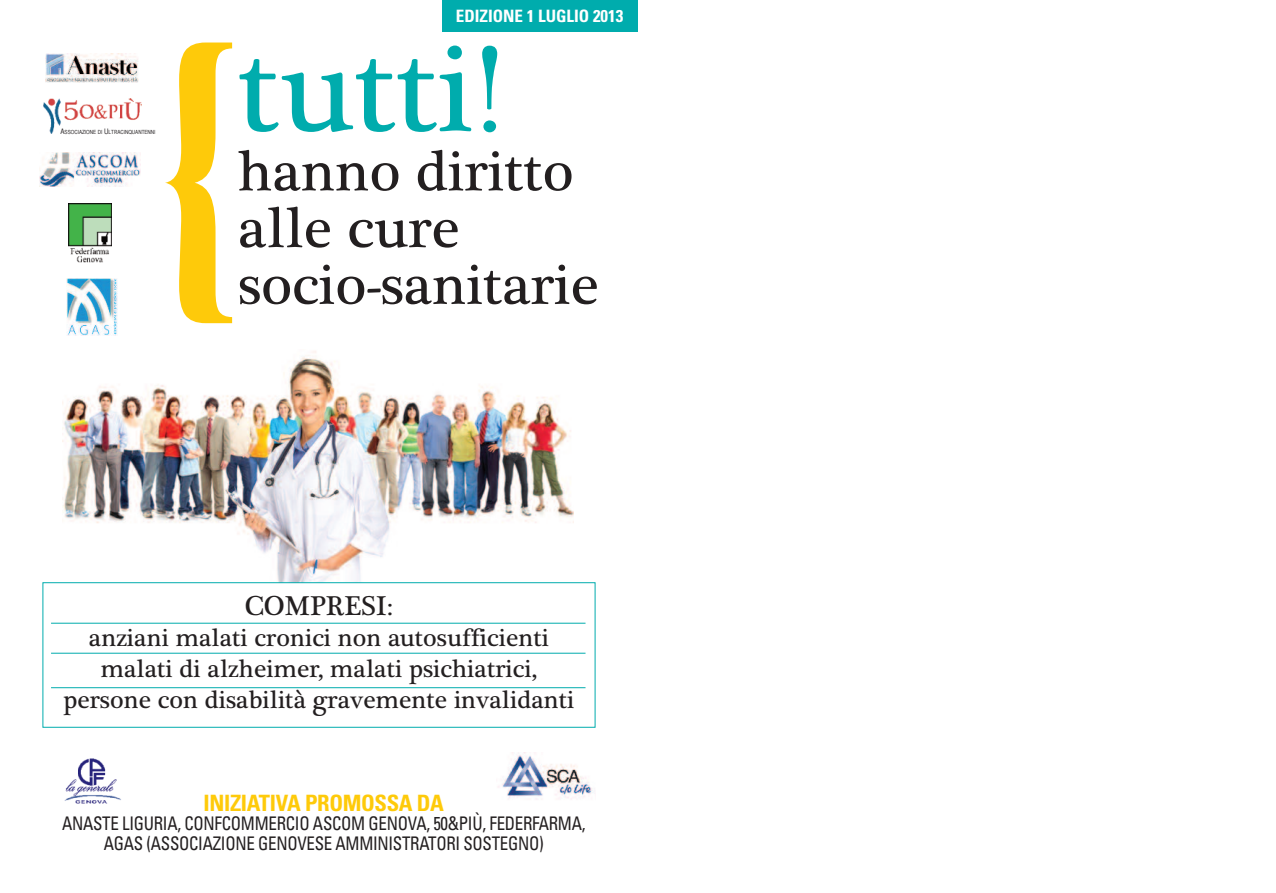
<style>
.page{position:relative;width:1276px;height:893px;background:#fff}
.page>*{position:absolute;margin:0;border:0;box-sizing:border-box;transform-origin:0 0}
.t1{font:126.45px "Plantagenet Cherokee";color:#00acad}
.t2{font:58.2px/56.7px "Plantagenet Cherokee";color:#231f20}
.t3{font:27.9px "Plantagenet Cherokee";color:#231f20}
.t4{font:25.5px/30.6px "Plantagenet Cherokee";color:#231f20;text-align:center}
.t5{font:700 condensed 22.5px "Univers";letter-spacing:-.015em;color:#feca0a}
.t6{font:condensed 18.75px/19.5px "Univers";letter-spacing:-.015em;color:#231f20;text-align:center;scale:.9 1}
.t7{font:700 condensed 17.1px "Univers";color:#fff}
.t8{font:5.7px "Helvetica CY Plain";color:#231f20}
.s1{font-size:7.5px}
</style>
<div class="page">
<img style="left:63px;top:351px;width:510px;height:231px">
<div style="left:43px;top:582px;width:552px;height:146px;border:1px solid #00acad"></div>
<hr style="left:51px;top:623px;width:534px;height:1px;background:#00acad">
<hr style="left:51px;top:653px;width:534px;height:1px;background:#00acad">
<hr style="left:51px;top:687px;width:534px;height:1px;background:#00acad">
<svg style="left:165px;top:43px;width:67px;height:280px"></svg>
<div style="left:442px;top:0;width:196px;height:32px;background:#00acad"></div>
<img style="left:46px;top:53px;width:93px;height:29px">
<img style="left:44px;top:99px;width:97px;height:34px">
<img style="left:39px;top:152px;width:102px;height:35px">
<img style="left:69px;top:204px;width:43px;height:58px">
<img style="left:66px;top:278px;width:51px;height:57px">
<img style="left:64px;top:758px;width:57px;height:46px">
<img style="left:498px;top:753px;width:96px;height:47px">
<p class="t8" style="left:61px;top:129px;width:96px"><span class="s1">A</span>SSOCIAZIONE DI <span class="s1">U</span>LTRACINQUANTENNI</p>
<p class="t7" style="left:456px;top:10px;width:169px">EDIZIONE 1 LUGLIO 2013</p>
<h1 class="t1" style="left:238px;top:15px;width:265px">tutti!</h1>
<h2 class="t2" style="left:238px;top:144px;width:362px">hanno diritto alle cure socio-sanitarie</h2>
<p class="t3" style="left:245px;top:589px;width:150px">compresi:</p>
<p class="t4" style="left:63px;top:623px;width:512px">anziani malati cronici non autosufficienti malati di alzheimer, malati psichiatrici, persone con disabilità gravemente invalidanti</p>
<p class="t5" style="left:203px;top:795px;width:242px">INIZIATIVA PROMOSSA DA</p>
<p class="t6" style="left:62px;top:815px;width:583px">ANASTE LIGURIA, CONFCOMMERCIO ASCOM GENOVA, 50&amp;PIÙ, FEDERFARMA,<br>AGAS (ASSOCIAZIONE GENOVESE AMMINISTRATORI SOSTEGNO)</p>
</div>
